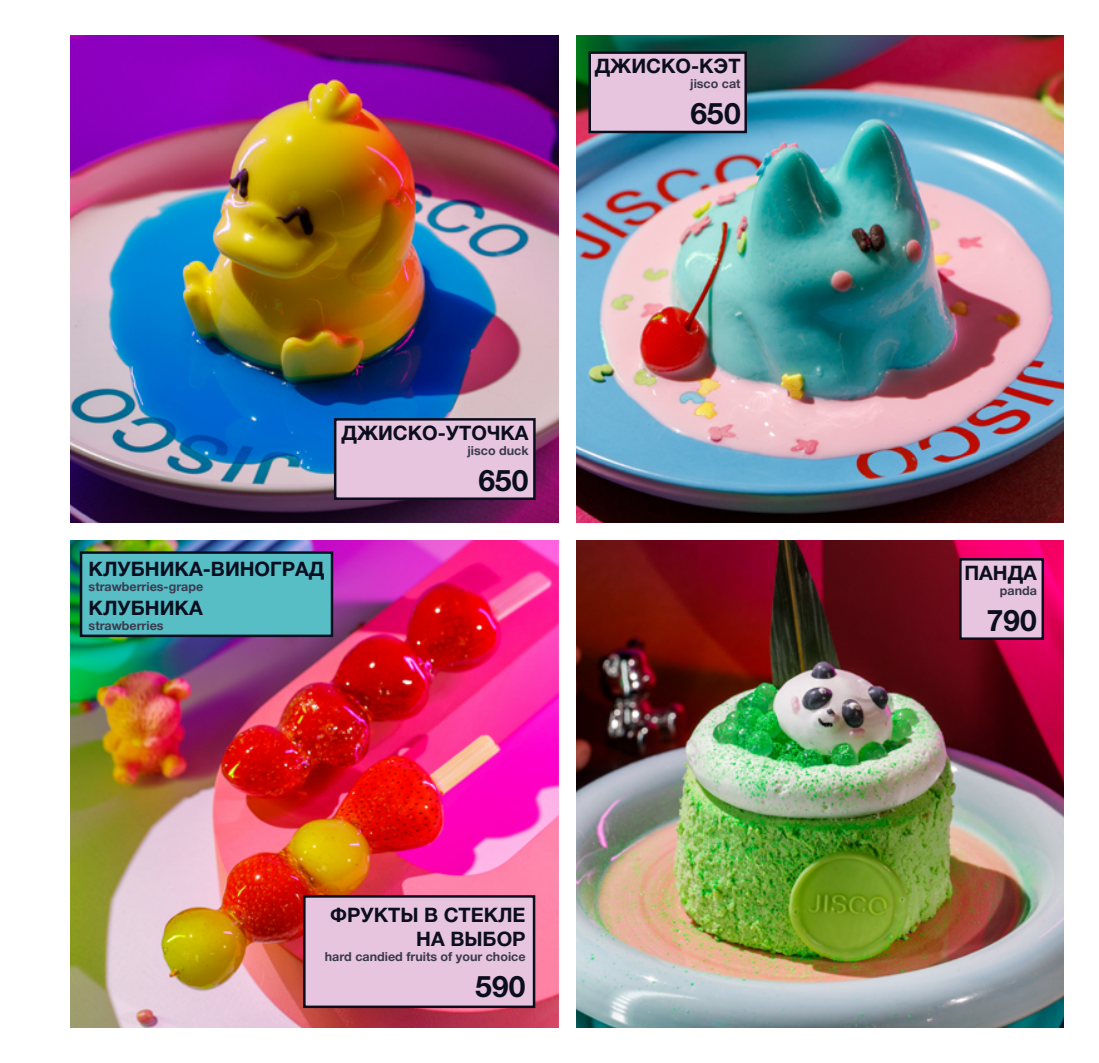
<style>
.page{position:relative;width:1099px;height:1063px;background:#fff}
.page>*{position:absolute;margin:0;border:0;box-sizing:border-box;transform-origin:0 0}
.t1{font:700 30px "Helvetica Neue Cyr";color:#0b0e1f}
.t2{font:700 20px/24px "Helvetica Neue Cyr";color:#0b0e1f;text-align:right}
.t3{font:700 12.5px "Helvetica Neue Cyr";color:#3b3a4e}
</style>
<div class="page">
<img style="left:71px;top:35px;width:487px;height:488px">
<img style="left:576px;top:35px;width:487px;height:488px">
<img style="left:71px;top:540px;width:487px;height:488px">
<div style="left:303px;top:895px;width:232px;height:113px;background:#e7c5de;border:2px solid #0b0e1f"></div>
<div style="left:80px;top:551px;width:253px;height:86px;background:#57bec5;border:2px solid #0b0e1f"></div>
<div style="left:334px;top:418px;width:201px;height:82px;background:#e7c5de;border:2px solid #0b0e1f"></div>
<div style="left:588px;top:51px;width:159px;height:82px;background:#e7c5de;border:2px solid #0b0e1f"></div>
<img style="left:576px;top:540px;width:487px;height:488px">
<div style="left:959px;top:558px;width:85px;height:82px;background:#e7c5de;border:2px solid #0b0e1f"></div>
<h2 class="t2" style="left:594px;top:55px;width:147px">ДЖИСКО-КЭТ</h2>
<p class="t3" style="left:690px;top:77px;width:52px">jisco cat</p>
<h1 class="t1" style="left:690px;top:97px;width:52px">650</h1>
<h2 class="t2" style="left:341px;top:421px;width:189px">ДЖИСКО-УТОЧКА</h2>
<p class="t3" style="left:467px;top:444px;width:63px">jisco duck</p>
<h1 class="t1" style="left:478px;top:464px;width:52px">650</h1>
<h2 class="t2" style="left:89px;top:557px;width:237px">КЛУБНИКА-ВИНОГРАД</h2>
<p class="t3" style="left:89px;top:579px;width:116px">strawberries-grape</p>
<h2 class="t2" style="left:89px;top:596px;width:116px">КЛУБНИКА</h2>
<p class="t3" style="left:89px;top:618px;width:76px">strawberries</p>
<h2 class="t2" style="left:330px;top:903px;width:197px">ФРУКТЫ В СТЕКЛЕ<br>НА ВЫБОР</h2>
<p class="t3" style="left:325px;top:949px;width:202px">hard candied fruits of your choice</p>
<h1 class="t1" style="left:475px;top:970px;width:52px">590</h1>
<h2 class="t2" style="left:964px;top:561px;width:74px">ПАНДА</h2>
<p class="t3" style="left:999px;top:584px;width:39px">panda</p>
<h1 class="t1" style="left:986px;top:604px;width:52px">790</h1>
</div>
